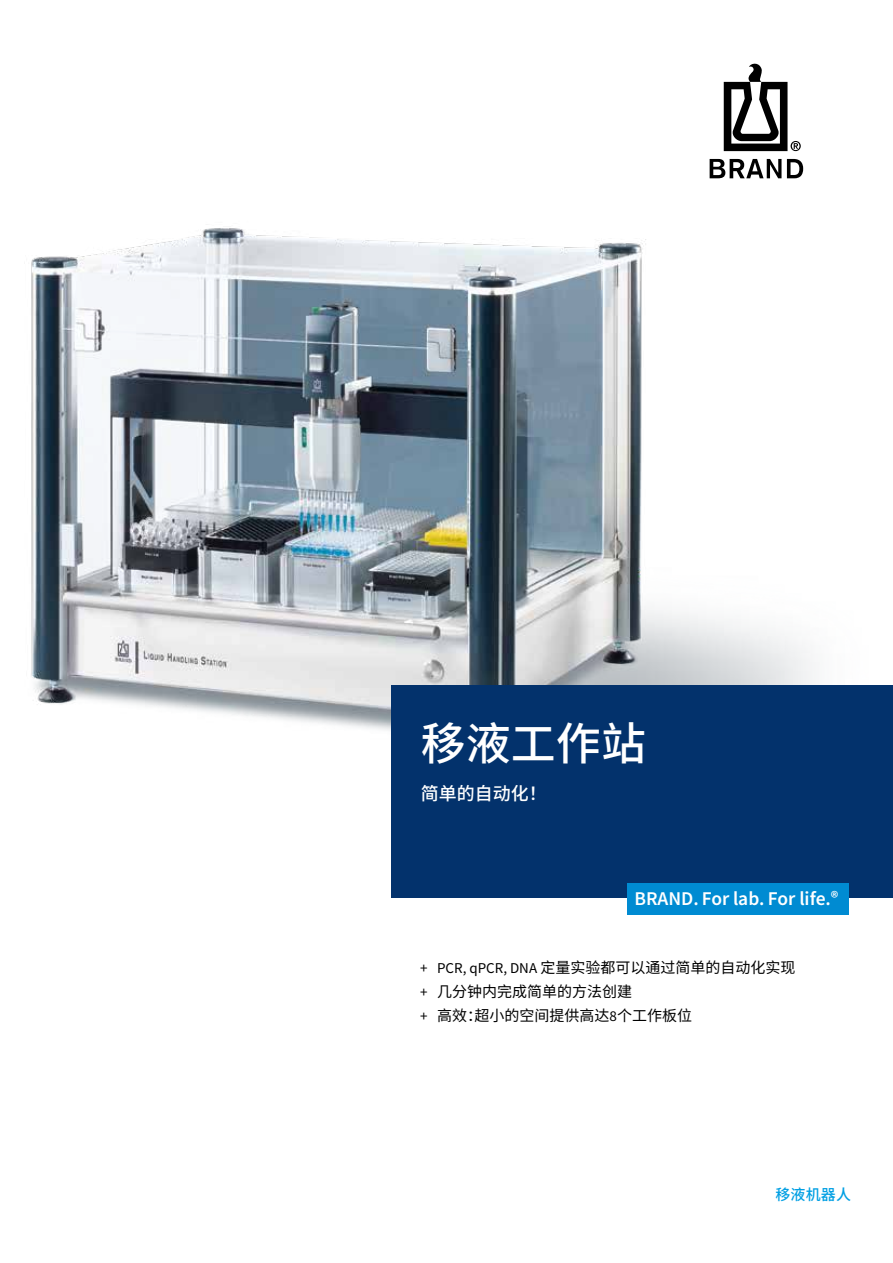
<style>
.page{position:relative;width:893px;height:1263px;background:#fff}
.page>*{position:absolute;margin:0;border:0;box-sizing:border-box;transform-origin:0 0}
.t1{font:500 45px "Source Han Sans CN";color:#fff}
.t2{font:600 19.5px "Source Sans Pro";color:#fff}
.t3{font:500 18px "Source Han Sans CN";color:#fff}
.t4{font:15px/23.7px "Source Han Sans CN";color:#000}
.t5{font:500 15px "Source Han Sans CN";letter-spacing:.01em;color:#009fe3}
.s1{font-size:17.1px}
.s2{font-family:"Source Sans Pro"}
</style>
<div class="page">
<img style="left:31px;top:228px;width:782px;height:503px">
<svg style="left:787px;top:159px;width:16px;height:19px"></svg>
<svg style="left:710px;top:159px;width:71px;height:19px"></svg>
<svg style="left:724px;top:64px;width:77px;height:87px"></svg>
<div style="left:391px;top:685px;width:502px;height:213px;background:#03326c"></div>
<div style="left:627px;top:883px;width:221px;height:31px;background:#008bd2"></div>
<h1 class="t1" style="left:421px;top:718px;width:226px">移液工作站</h1>
<p class="t3" style="left:421px;top:783px;width:127px">简单的自动化！</p>
<h2 class="t2" style="left:634px;top:886px;width:206px">BRAND. For lab. For life.<span class="s1">®</span></h2>
<p class="t4" style="left:420px;top:956px;width:377px"><span class="s2">+ PCR, qPCR, DNA</span> 定量实验都可以通过简单的自动化实现<span class="s2">+</span> 几分钟内完成简单的方法创建<br><span class="s2">+</span> 高效：超小的空间提供高达<span class="s2">8</span>个工作板位</p>
<p class="t5" style="left:775px;top:1186px;width:77px">移液机器人</p>
</div>
